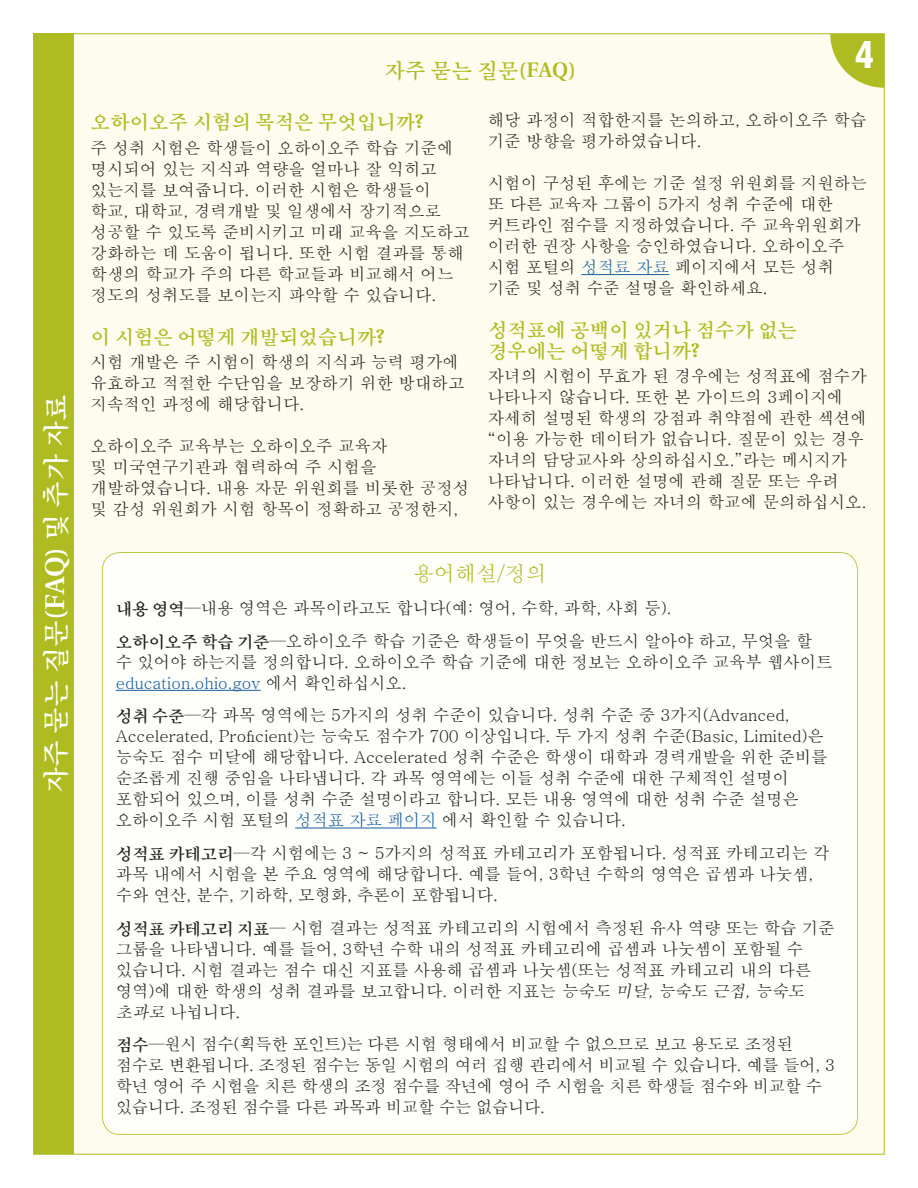
<style>
.page{position:relative;width:918px;height:1188px;background:#fff}
.page>*{position:absolute;margin:0;border:0;box-sizing:border-box;transform-origin:0 0}
.t1{font:900 condensed 36px "Swiss 721 BT";color:#fff}
.t2{font:700 27px "Un Batang";color:#fff}
.t3{font:700 21px "Un Batang";color:#aebc21}
.t4{font:21px "Batang";color:#aebc21}
.t5{font:700 19.5px/21px "Un Batang";color:#aebc21}
.t6{font:16.5px/21px "Batang";letter-spacing:-.01em;color:#231f20}
.s1{color:#175d9e}
.s2{font-family:"Un Batang";font-weight:700}
.s3{font-style:italic}
</style>
<div class="page">
<div style="left:33px;top:33px;width:852px;height:1122px;background:#fefcef;border:1px solid #aebc21"></div>
<svg style="left:830px;top:34px;width:54px;height:54px"></svg>
<div style="left:34px;top:34px;width:40px;height:1120px;background:#aebc21"></div>
<hr style="left:581px;top:274px;width:88px;height:1px;background:#175d9e">
<div style="left:102px;top:552px;width:756px;height:582px;background:#fff;border-radius:18px"></div>
<hr style="left:116px;top:690px;width:145px;height:1px;background:#175d9e">
<hr style="left:295px;top:828px;width:141px;height:1px;background:#175d9e">
<p class="t2" style="left:37px;top:794px;width:401px;rotate:-90deg">자주 묻는 질문(FAQ) 및 추가 자료</p>
<p class="t3" style="left:384px;top:56px;width:193px">자주 묻는 질문(FAQ)</p>
<p class="t1" style="left:855px;top:33px;width:21px">4</p>
<p class="t5" style="left:91px;top:111px;width:334px">오하이오주 시험의 목적은 무엇입니까?</p>
<p class="t6" style="left:91px;top:137px;width:381px">주 성취 시험은 학생들이 오하이오주 학습 기준에 명시되어 있는 지식과 역량을 얼마나 잘 익히고 있는지를 보여줍니다. 이러한 시험은 학생들이 학교, 대학교, 경력개발 및 일생에서 장기적으로 성공할 수 있도록 준비시키고 미래 교육을 지도하고 강화하는 데 도움이 됩니다. 또한 시험 결과를 통해 학생의 학교가 주의 다른 학교들과 비교해서 어느 정도의 성취도를 보이는지 파악할 수 있습니다.</p>
<p class="t5" style="left:91px;top:325px;width:295px">이 시험은 어떻게 개발되었습니까?</p>
<p class="t6" style="left:91px;top:352px;width:375px">시험 개발은 주 시험이 학생의 지식과 능력 평가에 유효하고 적절한 수단임을 보장하기 위한 방대하고 지속적인 과정에 해당합니다.</p>
<p class="t6" style="left:91px;top:436px;width:380px">오하이오주 교육부는 오하이오주 교육자<br>및 미국연구기관과 협력하여 주 시험을 개발하였습니다. 내용 자문 위원회를 비롯한 공정성 및 감성 위원회가 시험 항목이 정확하고 공정한지,</p>
<p class="t6" style="left:488px;top:110px;width:380px">해당 과정이 적합한지를 논의하고, 오하이오주 학습 기준 방향을 평가하였습니다.</p>
<p class="t6" style="left:488px;top:173px;width:381px">시험이 구성된 후에는 기준 설정 위원회를 지원하는 또 다른 교육자 그룹이 5가지 성취 수준에 대한 커트라인 점수를 지정하였습니다. 주 교육위원회가 이러한 권장 사항을 승인하였습니다. 오하이오주 시험 포털의 <span class="s1">성적료 자료</span> 페이지에서 모든 성취 기준 및 성취 수준 설명을 확인하세요.</p>
<p class="t5" style="left:488px;top:318px;width:311px">성적표에 공백이 있거나 점수가 없는 경우에는 어떻게 합니까?</p>
<p class="t6" style="left:488px;top:366px;width:381px">자녀의 시험이 무효가 된 경우에는 성적표에 점수가 나타나지 않습니다. 또한 본 가이드의 3페이지에 자세히 설명된 학생의 강점과 취약점에 관한 섹션에 “이용 가능한 데이터가 없습니다. 질문이 있는 경우 자녀의 담당교사와 상의하십시오.”라는 메시지가 나타납니다. 이러한 설명에 관해 질문 또는 우려 사항이 있는 경우에는 자녀의 학교에 문의하십시오.</p>
<p class="t4" style="left:413px;top:563px;width:135px">용어해설/정의</p>
<p class="t6" style="left:116px;top:598px;width:557px"><span class="s2">내용 영역</span>—내용 영역은 과목이라고도 합니다(예: 영어, 수학, 과학, 사회 등).</p>
<p class="t6" style="left:116px;top:630px;width:718px"><span class="s2">오하이오주 학습 기준</span>—오하이오주 학습 기준은 학생들이 무엇을 반드시 알아야 하고, 무엇을 할 수 있어야 하는지를 정의합니다. 오하이오주 학습 기준에 대한 정보는 오하이오주 교육부 웹사이트 <span class="s1">education.ohio.gov</span> 에서 확인하십시오.</p>
<p class="t6" style="left:116px;top:705px;width:713px"><span class="s2">성취 수준</span>—각 과목 영역에는 5가지의 성취 수준이 있습니다. 성취 수준 중 3가지(Advanced, Accelerated, Proficient)는 능숙도 점수가 700 이상입니다. 두 가지 성취 수준(Basic, Limited)은 능숙도 점수 미달에 해당합니다. Accelerated 성취 수준은 학생이 대학과 경력개발을 위한 준비를 순조롭게 진행 중임을 나타냅니다. 각 과목 영역에는 이들 성취 수준에 대한 구체적인 설명이 포함되어 있으며, 이를 성취 수준 설명이라고 합니다. 모든 내용 영역에 대한 성취 수준 설명은 오하이오주 시험 포털의 <span class="s1">성적표 자료 페이지</span> 에서 확인할 수 있습니다.</p>
<p class="t6" style="left:116px;top:843px;width:715px"><span class="s2">성적표 카테고리</span>—각 시험에는 3 ~ 5가지의 성적표 카테고리가 포함됩니다. 성적표 카테고리는 각 과목 내에서 시험을 본 주요 영역에 해당합니다. 예를 들어, 3학년 수학의 영역은 곱셈과 나눗셈, 수와 연산, 분수, 기하학, 모형화, 추론이 포함됩니다.</p>
<p class="t6" style="left:116px;top:917px;width:720px"><span class="s2">성적표 카테고리 지표</span>— 시험 결과는 성적표 카테고리의 시험에서 측정된 유사 역량 또는 학습 기준 그룹을 나타냅니다. 예를 들어, 3학년 수학 내의 성적표 카테고리에 곱셈과 나눗셈이 포함될 수 있습니다. 시험 결과는 점수 대신 지표를 사용해 곱셈과 나눗셈(또는 성적표 카테고리 내의 다른 영역)에 대한 학생의 성취 결과를 보고합니다. 이러한 지표는 <span class="s3">능숙도 미달, 능숙도 근접, 능숙도 초과로</span> 나뉩니다.</p>
<p class="t6" style="left:116px;top:1034px;width:720px"><span class="s2">점수</span>—원시 점수(획득한 포인트)는 다른 시험 형태에서 비교할 수 없으므로 보고 용도로 조정된 점수로 변환됩니다. 조정된 점수는 동일 시험의 여러 집행 관리에서 비교될 수 있습니다. 예를 들어, 3 학년 영어 주 시험을 치른 학생의 조정 점수를 작년에 영어 주 시험을 치른 학생들 점수와 비교할 수 있습니다. 조정된 점수를 다른 과목과 비교할 수는 없습니다.</p>
</div>
